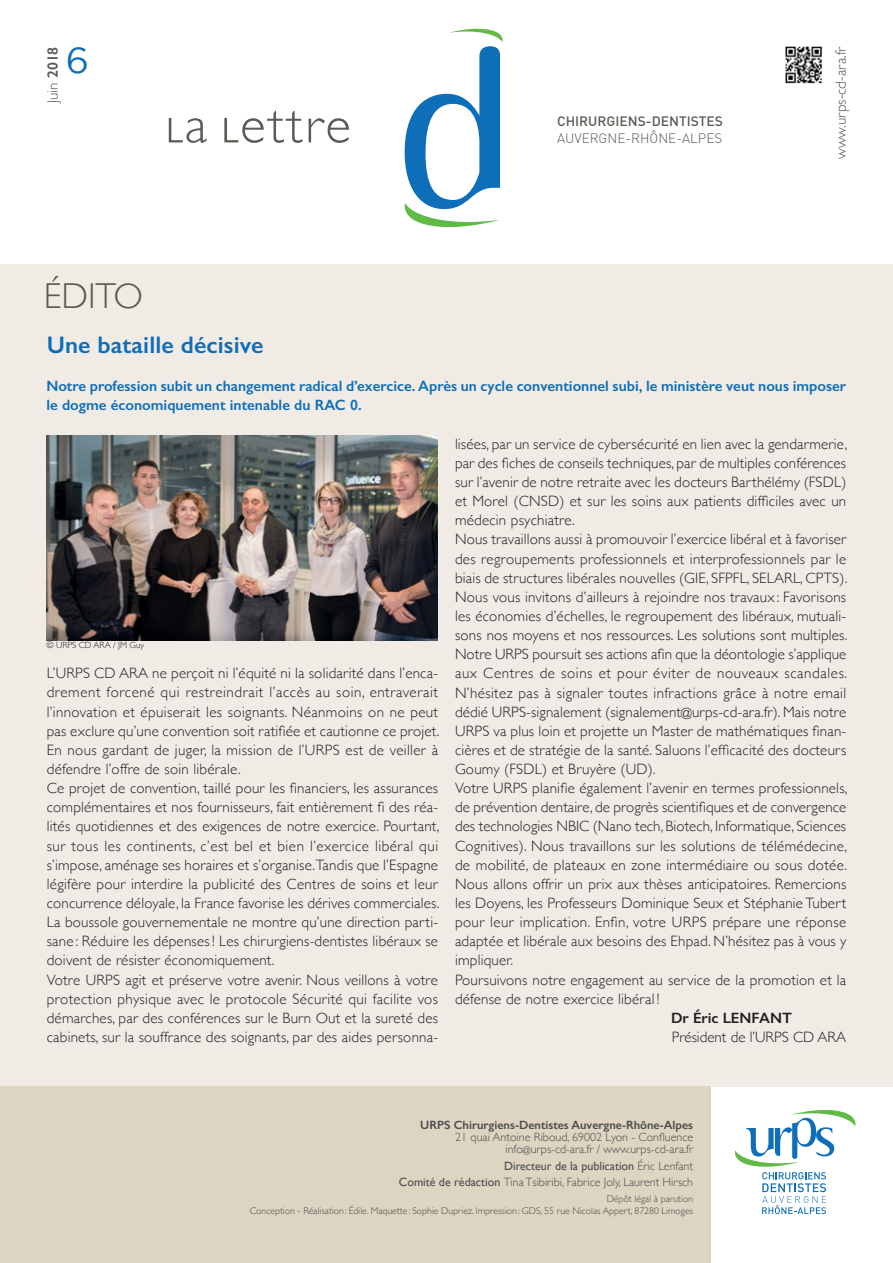
<style>
.page{position:relative;width:893px;height:1263px;background:#fff}
.page>*{position:absolute;margin:0;border:0;box-sizing:border-box;transform-origin:0 0}
.t1{font:300 36px "Gill Sans";color:#5d5a54}
.t2{font:36px "Gotham";color:#106eb6}
.t3{font:600 24px "Gill Sans";letter-spacing:.005em;color:#0f6eb8}
.t4{font:300 15px/19.2px "Gill Sans";letter-spacing:.015em;color:#231f20}
.t5{font:600 15px/19.2px "Gill Sans";color:#0f6eb8}
.t6{font:300 15px "Gill Sans";color:#5b5951}
.t7{font:600 15px "Gill Sans";color:#231f20}
.t8{font:300 15px "Gill Sans";color:#5d5a54}
.t9{font:500 13.5px "DIN";color:#5d5a54}
.t10{font:300 13.5px "DIN";color:#5d5a54}
.t11{font:300 12px/12px "Gill Sans";color:#4a4d4d;text-align:right}
.t12{font:600 12px "Gill Sans";color:#4a4d4d}
.t13{font:300 9.75px/12px "Gill Sans";color:#4a4d4d;text-align:right}
.t14{font:300 9px "Gill Sans";color:#231f20}
.s1{font-weight:600}
.s2{font-size:13.5px}
.s3{font-size:9.75px}
.s4{font-weight:400}
</style>
<div class="page">
<div style="left:0;top:264px;width:893px;height:822px;background:#f1ebe6"></div>
<div style="left:0;top:1086px;width:710px;height:177px;background:#ded4c2"></div>
<svg style="left:735px;top:1110px;width:120px;height:104px"></svg>
<svg style="left:405px;top:28px;width:98px;height:200px"></svg>
<svg style="left:169px;top:118px;width:38px;height:25px"></svg>
<svg style="left:224px;top:111px;width:78px;height:32px"></svg>
<svg style="left:309px;top:118px;width:40px;height:25px"></svg>
<img style="left:46px;top:436px;width:392px;height:204px">
<img style="left:785px;top:46px;width:37px;height:37px">
<p class="t8" style="left:41px;top:103px;width:58px;rotate:-90deg">Juin <span class="s1">2018</span></p>
<p class="t6" style="left:829px;top:159px;width:114px;rotate:-90deg">www.urps-cd-ara.fr</p>
<h1 class="t2" style="left:66px;top:40px;width:25px">6</h1>
<p class="t9" style="left:557px;top:113px;width:167px">CHIRURGIENS-DENTISTES</p>
<p class="t10" style="left:557px;top:129px;width:167px">AUVERGNE-RHÔNE-ALPES</p>
<h1 class="t1" style="left:44px;top:268px;width:101px">ÉDITO</h1>
<h2 class="t3" style="left:47px;top:330px;width:218px">Une bataille décisive</h2>
<p class="t5" style="left:46px;top:376px;width:801px">Notre profession subit un changement radical d’exercice. Après un cycle conventionnel subi, le ministère veut nous imposer le dogme économiquement intenable du RAC 0.</p>
<p class="t14" style="left:46px;top:638px;width:99px">© URPS CD ARA / JM Guy</p>
<p class="t4" style="left:47px;top:663px;width:394px">L’URPS CD ARA ne perçoit ni l’équité ni la solidarité dans l’enca&shy;drement forcené qui restreindrait l’accès au soin, entraverait l’innovation et épuiserait les soignants. Néanmoins on ne peut pas exclure qu’une convention soit ratifiée et cautionne ce projet.<br>En nous gardant de juger, la mission de l’URPS est de veiller à défendre l’offre de soin libérale.<br>Ce projet de convention, taillé pour les financiers, les assurances complémentaires et nos fournisseurs, fait entièrement fi des réa&shy;lités quotidiennes et des exigences de notre exercice. Pourtant, sur tous les continents, c’est bel et bien l’exercice libéral qui s’impose, aménage ses horaires et s’organise.Tandis que l’Espagne légifère pour interdire la publicité des Centres de soins et leur concurrence déloyale, la France favorise les dérives commerciales.<br>La boussole gouvernementale ne montre qu’une direction parti&shy;sane : Réduire les dépenses! Les chirurgiens-dentistes libéraux se doivent de résister économiquement.<br>Votre URPS agit et préserve votre avenir. Nous veillons à votre protection physique avec le protocole Sécurité qui facilite vos démarches, par des conférences sur le Burn Out et la sureté des cabinets, sur la souffrance des soignants, par des aides personna-</p>
<p class="t4" style="left:455px;top:433px;width:394px">lisées, par un service de cybersécurité en lien avec la gendarmerie, par des fiches de conseils techniques, par de multiples conférences sur l’avenir de notre retraite avec les docteurs Barthélémy (FSDL) et Morel (CNSD) et sur les soins aux patients difficiles avec un médecin psychiatre.<br>Nous travaillons aussi à promouvoir l’exercice libéral et à favoriser des regroupements professionnels et interprofessionnels par le biais de structures libérales nouvelles (GIE, SFPFL, SELARL, CPTS).<br>Nous vous invitons d’ailleurs à rejoindre nos travaux : Favorisons les économies d’échelles, le regroupement des libéraux, mutuali&shy;sons nos moyens et nos ressources. Les solutions sont multiples.<br>Notre URPS poursuit ses actions afin que la déontologie s’applique aux Centres de soins et pour éviter de nouveaux scandales.<br>N’hésitez pas à signaler toutes infractions grâce à notre email dédié URPS-signalement (signalement<span class="s2">@</span>urps-cd-ara.fr). Mais notre URPS va plus loin et projette un Master de mathématiques finan&shy;cières et de stratégie de la santé. Saluons l’efficacité des docteurs Goumy (FSDL) et Bruyère (UD).<br>Votre URPS planifie également l’avenir en termes professionnels, de prévention dentaire, de progrès scientifiques et de convergence des technologies NBIC (Nano tech, Biotech, Informatique, Sciences Cognitives). Nous travaillons sur les solutions de télémédecine, de mobilité, de plateaux en zone intermédiaire ou sous dotée.<br>Nous allons offrir un prix aux thèses anticipatoires. Remercions les Doyens, les Professeurs Dominique Seux et Stéphanie Tubert pour leur implication. Enfin, votre URPS prépare une réponse adaptée et libérale aux besoins des Ehpad. N’hésitez pas à vous y impliquer.<br>Poursuivons notre engagement au service de la promotion et la défense de notre exercice libéral !</p>
<p class="t7" style="left:671px;top:1009px;width:123px">Dr Éric LENFANT</p>
<p class="t4" style="left:672px;top:1027px;width:176px">Président de l’URPS CD ARA</p>
<p class="t12" style="left:420px;top:1118px;width:274px">URPS Chirurgiens-Dentistes Auvergne-Rhône-Alpes</p>
<p class="t11" style="left:455px;top:1131px;width:239px">21 quai Antoine Riboud, 69002 Lyon - Confluence info<span class="s3">@</span>urps-cd-ara.fr / www.urps-cd-ara.fr</p>
<p class="t11" style="left:399px;top:1157px;width:296px;line-height:16.2px"><span class="s4">Directeur de la publication</span> Éric Lenfant<br><span class="s4">Comité de rédaction</span> Tina Tsibiribi, Fabrice Joly, Laurent Hirsch</p>
<p class="t13" style="left:250px;top:1192px;width:445px">Dépôt légal à parution<br>Conception - Réalisation : Édile. Maquette : Sophie Dupriez. Impression : GDS, 55 rue Nicolas Appert, 87280 Limoges</p>
</div>
